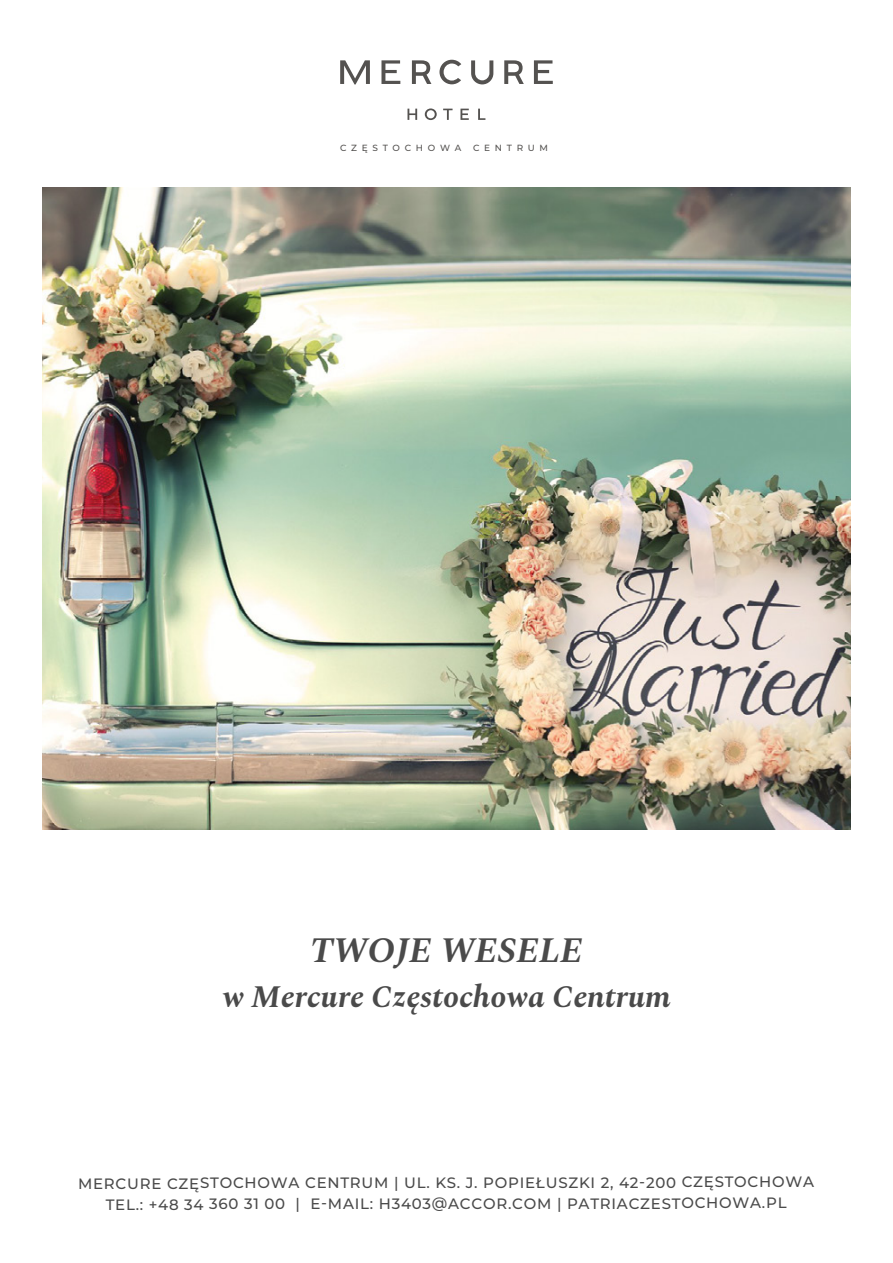
<style>
.page{position:relative;width:893px;height:1263px;background:#fff}
.page>*{position:absolute;margin:0;border:0;box-sizing:border-box;transform-origin:0 0}
.t1{font:italic 700 36px "Spectral";color:#4a4a4a}
.t2{font:italic 700 31.5px "Spectral";color:#4a4a4a}
.t3{font:500 15px/21px "Montserrat";letter-spacing:.045em;color:#4a4a4a;text-align:center}
.t4{font:500 9px "Montserrat";letter-spacing:.525em;color:#545250}
</style>
<div class="page">
<img style="left:43px;top:187px;width:807px;height:642px">
<svg style="left:407px;top:109px;width:10px;height:11px"></svg>
<svg style="left:425px;top:108px;width:12px;height:12px"></svg>
<svg style="left:443px;top:109px;width:10px;height:11px"></svg>
<svg style="left:460px;top:109px;width:9px;height:11px"></svg>
<svg style="left:478px;top:109px;width:7px;height:11px"></svg>
<svg style="left:340px;top:60px;width:30px;height:25px"></svg>
<svg style="left:381px;top:60px;width:19px;height:24px"></svg>
<svg style="left:534px;top:60px;width:19px;height:24px"></svg>
<svg style="left:439px;top:60px;width:22px;height:24px"></svg>
<svg style="left:471px;top:60px;width:22px;height:24px"></svg>
<svg style="left:412px;top:60px;width:19px;height:24px"></svg>
<svg style="left:504px;top:60px;width:20px;height:24px"></svg>
<p class="t4" style="left:340px;top:141px;width:123px">CZĘSTOCHOWA</p>
<p class="t4" style="left:473px;top:141px;width:77px">CENTRUM</p>
<h1 class="t1" style="left:310px;top:923px;width:274px">TWOJE WESELE</h1>
<h2 class="t2" style="left:222px;top:973px;width:450px">w Mercure Częstochowa Centrum</h2>
<p class="t3" style="left:78px;top:1171px;width:737px">MERCURE CZĘSTOCHOWA CENTRUM | UL. KS. J. POPIEŁUSZKI 2, 42-200 CZĘSTOCHOWA<br>TEL.: +48 34 360 31 00 | E-MAIL: H3403@ACCOR.COM | PATRIACZESTOCHOWA.PL</p>
</div>
